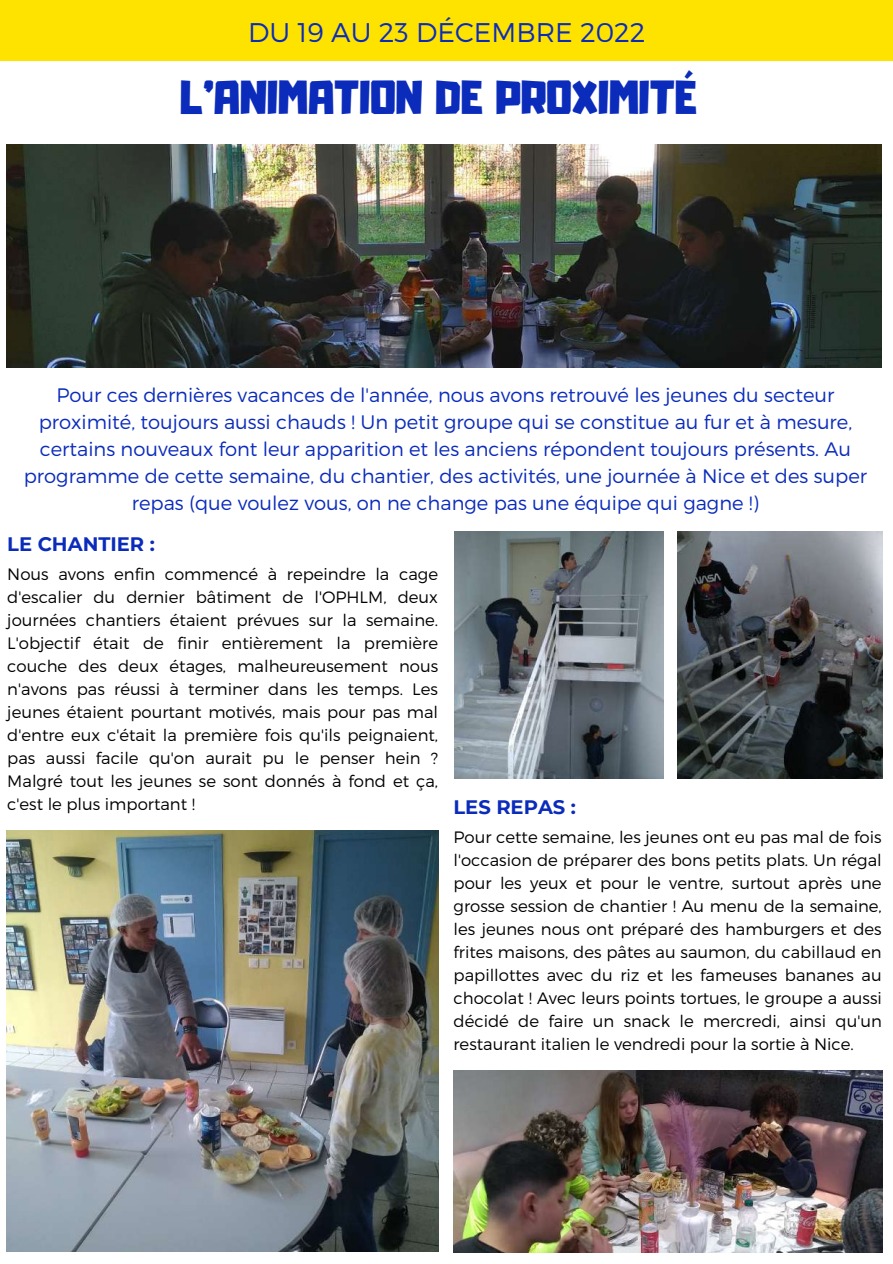
<style>
.page{position:relative;width:893px;height:1264px;background:#fff}
.page>*{position:absolute;margin:0;border:0;box-sizing:border-box;transform-origin:0 0}
.t1{font:42px "Adumu";color:#0b2bbb}
.t2{font:300 27px "Montserrat";color:#0b2bbb}
.t3{font:300 19.5px/27px "Montserrat";color:#0b2bbb;text-align:center}
.t4{font:700 19.5px "Montserrat";color:#0b2bbb}
.t5{font:300 16.5px/23px "Montserrat";color:#000;text-align:justify}
</style>
<div class="page">
<div style="left:0;top:0;width:892px;height:61px;background:#ffe300"></div>
<img style="left:454px;top:532px;width:209px;height:246px">
<img style="left:677px;top:532px;width:205px;height:246px">
<img style="left:7px;top:145px;width:874px;height:222px">
<img style="left:7px;top:830px;width:431px;height:421px">
<img style="left:453px;top:1070px;width:429px;height:182px">
<h2 class="t2" style="left:248px;top:14px;width:399px">DU 19 AU 23 DÉCEMBRE 2022</h2>
<h1 class="t1" style="left:180px;top:80px;width:518px">L'ANIMATION DE PROXIMITÉ</h1>
<p class="t3" style="left:24px;top:381px;width:844px">Pour ces dernières vacances de l'année, nous avons retrouvé les jeunes du secteur proximité, toujours aussi chauds ! Un petit groupe qui se constitue au fur et à mesure, certains nouveaux font leur apparition et les anciens répondent toujours présents. Au programme de cette semaine, du chantier, des activités, une journée à Nice et des super repas (que voulez vous, on ne change pas une équipe qui gagne !)</p>
<p class="t4" style="left:7px;top:532px;width:149px">LE CHANTIER :</p>
<p class="t5" style="left:7px;top:561px;width:432px">Nous avons enfin commencé à repeindre la cage d'escalier du dernier bâtiment de l'OPHLM, deux journées chantiers étaient prévues sur la semaine.<br>L'objectif était de finir entièrement la première couche des deux étages, malheureusement nous n'avons pas réussi à terminer dans les temps. Les jeunes étaient pourtant motivés, mais pour pas mal d'entre eux c'était la première fois qu'ils peignaient, pas aussi facile qu'on aurait pu le penser hein ?<br>Malgré tout les jeunes se sont donnés à fond et ça, c'est le plus important !</p>
<p class="t4" style="left:453px;top:795px;width:124px">LES REPAS :</p>
<p class="t5" style="left:453px;top:824px;width:430px">Pour cette semaine, les jeunes ont eu pas mal de fois l'occasion de préparer des bons petits plats. Un régal pour les yeux et pour le ventre, surtout après une grosse session de chantier ! Au menu de la semaine, les jeunes nous ont préparé des hamburgers et des frites maisons, des pâtes au saumon, du cabillaud en papillottes avec du riz et les fameuses bananes au chocolat ! Avec leurs points tortues, le groupe a aussi décidé de faire un snack le mercredi, ainsi qu'un restaurant italien le vendredi pour la sortie à Nice.</p>
</div>
